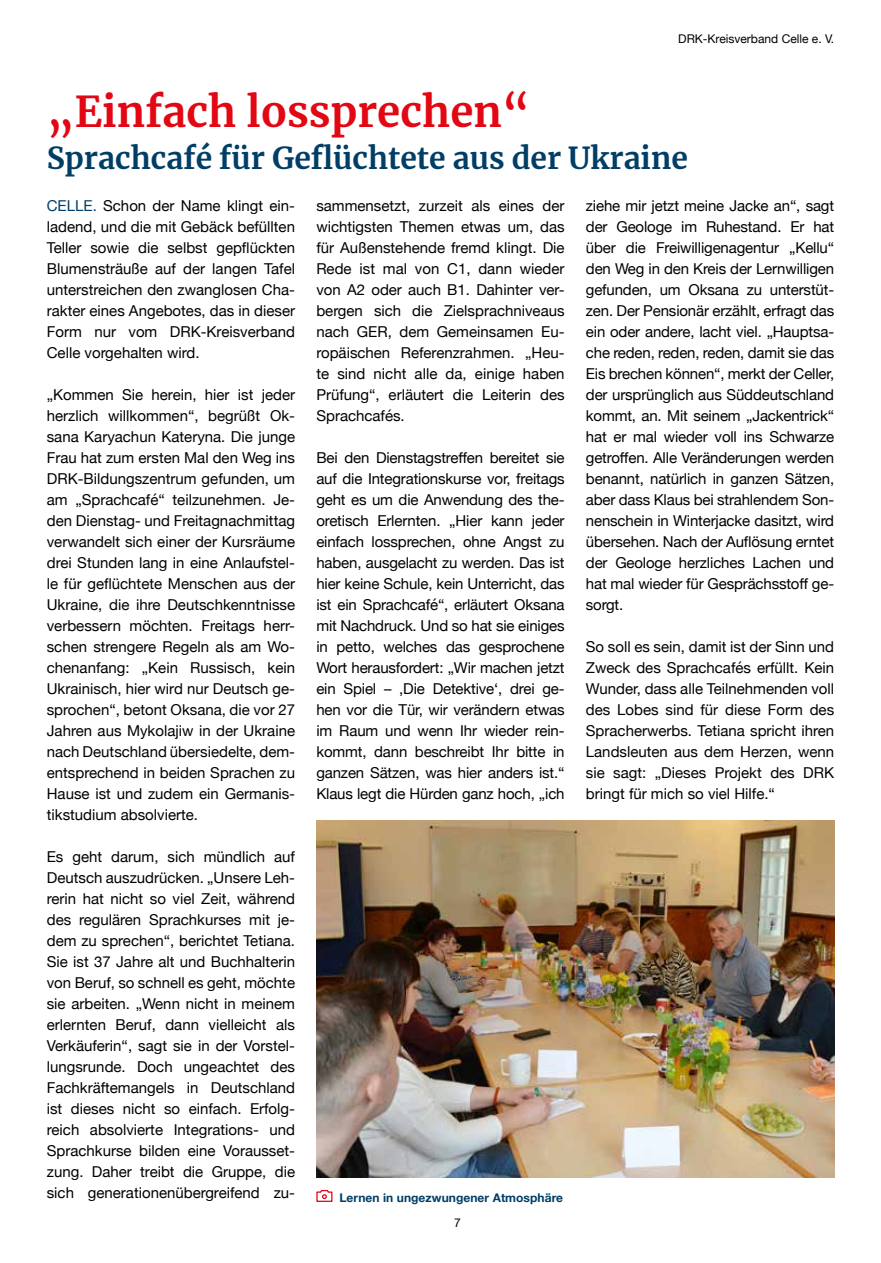
<style>
.page{position:relative;width:881px;height:1263px;background:#fff}
.page>*{position:absolute;margin:0;border:0;box-sizing:border-box;transform-origin:0 0}
.t1{font:700 42px "Merriweather";color:#e30613}
.t2{font:700 30px "Merriweather";color:#003e66}
.t3{font:15px/21px "Helvetica Neue";color:#000;text-align:justify}
.t4{font:700 12px "Helvetica Neue";letter-spacing:.005em;color:#003e66}
.t5{font:12px "Helvetica Neue";color:#000}
.s1{color:#003e66}
</style>
<div class="page">
<img style="left:316px;top:820px;width:517px;height:358px">
<svg style="left:316px;top:1189px;width:17px;height:13px"></svg>
<p class="t5" style="left:678px;top:30px;width:157px">DRK-Kreisverband Celle e. V.</p>
<h1 class="t1" style="left:47px;top:83px;width:484px">„Einfach lossprechen“</h1>
<h2 class="t2" style="left:47px;top:137px;width:642px">Sprachcafé für Geflüchtete aus der Ukraine</h2>
<p class="t3" style="left:47px;top:196px;width:250px"><span class="s1">CELLE.</span> Schon der Name klingt ein&shy;ladend, und die mit Gebäck befüllten Teller sowie die selbst gepflückten Blumensträuße auf der langen Tafel unterstreichen den zwanglosen Cha&shy;rakter eines Angebotes, das in dieser Form nur vom DRK-Kreisverband Celle vorgehalten wird.</p>
<p class="t3" style="left:47px;top:385px;width:250px">„Kommen Sie herein, hier ist jeder herzlich willkommen“, begrüßt Ok&shy;sana Karyachun Kateryna. Die junge Frau hat zum ersten Mal den Weg ins DRK-Bildungszentrum gefunden, um am „Sprachcafé“ teilzunehmen. Je&shy;den Dienstag- und Freitagnachmittag verwandelt sich einer der Kursräume drei Stunden lang in eine Anlaufstel&shy;le für geflüchtete Menschen aus der Ukraine, die ihre Deutschkenntnisse verbessern möchten. Freitags herr&shy;schen strengere Regeln als am Wo&shy;chenanfang: „Kein Russisch, kein Ukrainisch, hier wird nur Deutsch ge&shy;sprochen“, betont Oksana, die vor 27<br>Jahren aus Mykolajiw in der Ukraine nach Deutschland übersiedelte, dem&shy;entsprechend in beiden Sprachen zu Hause ist und zudem ein Germanis&shy;tikstudium absolvierte.</p>
<p class="t3" style="left:47px;top:847px;width:250px">Es geht darum, sich mündlich auf Deutsch auszudrücken. „Unsere Leh&shy;rerin hat nicht so viel Zeit, während des regulären Sprachkurses mit je&shy;dem zu sprechen“, berichtet Tetiana.<br>Sie ist 37 Jahre alt und Buchhalterin von Beruf, so schnell es geht, möchte sie arbeiten. „Wenn nicht in meinem erlernten Beruf, dann vielleicht als Verkäuferin“, sagt sie in der Vorstel&shy;lungsrunde. Doch ungeachtet des Fachkräftemangels in Deutschland ist dieses nicht so einfach. Erfolg&shy;reich absolvierte Integrations- und Sprachkurse bilden eine Vorausset&shy;zung. Daher treibt die Gruppe, die sich generationenübergreifend zu-</p>
<p class="t3" style="left:316px;top:196px;width:250px">sammensetzt, zurzeit als eines der wichtigsten Themen etwas um, das für Außenstehende fremd klingt. Die Rede ist mal von C1, dann wieder von A2 oder auch B1. Dahinter ver&shy;bergen sich die Zielsprachniveaus nach GER, dem Gemeinsamen Eu&shy;ropäischen Referenzrahmen. „Heu&shy;te sind nicht alle da, einige haben Prüfung“, erläutert die Leiterin des Sprachcafés.</p>
<p class="t3" style="left:316px;top:448px;width:250px">Bei den Dienstagstreffen bereitet sie auf die Integrationskurse vor, freitags geht es um die Anwendung des the&shy;oretisch Erlernten. „Hier kann jeder einfach lossprechen, ohne Angst zu haben, ausgelacht zu werden. Das ist hier keine Schule, kein Unterricht, das ist ein Sprachcafé“, erläutert Oksana mit Nachdruck. Und so hat sie einiges in petto, welches das gesprochene Wort herausfordert: „Wir machen jetzt ein Spiel – ‚Die Detektive‘, drei ge&shy;hen vor die Tür, wir verändern etwas im Raum und wenn Ihr wieder rein&shy;kommt, dann beschreibt Ihr bitte in ganzen Sätzen, was hier anders ist.“ Klaus legt die Hürden ganz hoch, „ich</p>
<p class="t3" style="left:585px;top:196px;width:250px">ziehe mir jetzt meine Jacke an“, sagt der Geologe im Ruhestand. Er hat über die Freiwilligenagentur „Kellu“ den Weg in den Kreis der Lernwilligen gefunden, um Oksana zu unterstüt&shy;zen. Der Pensionär erzählt, erfragt das ein oder andere, lacht viel. „Hauptsa&shy;che reden, reden, reden, damit sie das Eis brechen können“, merkt der Celler, der ursprünglich aus Süddeutschland kommt, an. Mit seinem „Jackentrick“ hat er mal wieder voll ins Schwarze getroffen. Alle Veränderungen werden benannt, natürlich in ganzen Sätzen, aber dass Klaus bei strahlendem Son&shy;nenschein in Winterjacke dasitzt, wird übersehen. Nach der Auflösung erntet der Geologe herzliches Lachen und hat mal wieder für Gesprächsstoff ge&shy;sorgt.</p>
<p class="t3" style="left:585px;top:637px;width:250px">So soll es sein, damit ist der Sinn und Zweck des Sprachcafés erfüllt. Kein Wunder, dass alle Teilnehmenden voll des Lobes sind für diese Form des Spracherwerbs. Tetiana spricht ihren Landsleuten aus dem Herzen, wenn sie sagt: „Dieses Projekt des DRK bringt für mich so viel Hilfe.“</p>
<p class="t4" style="left:339px;top:1188px;width:225px">Lernen in ungezwungener Atmosphäre</p>
<p class="t5" style="left:454px;top:1214px;width:8px">7</p>
</div>
